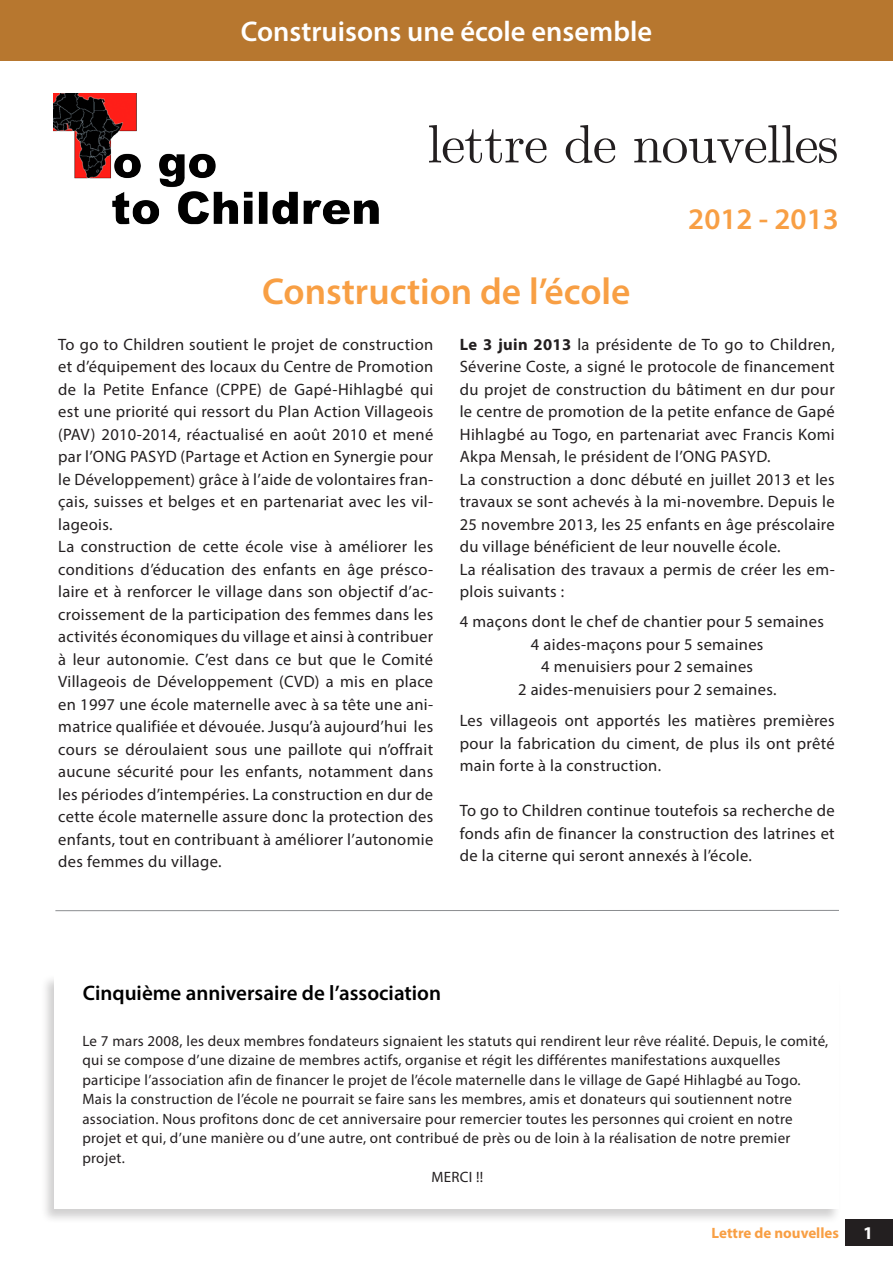
<style>
.page{position:relative;width:893px;height:1263px;background:#fff}
.page>*{position:absolute;margin:0;border:0;box-sizing:border-box;transform-origin:0 0}
.t1{font:54px "Euclid";letter-spacing:-.02em;color:#231f20}
.Head_1{font:600 37.5px "Myriad Pro";color:#f89f44}
.Tagline{font:600 30px "Myriad Pro";color:#f89f44}
.News_title_flash{font:600 28.5px "Myriad Pro";color:#fff}
.Head_2_reverse{font:600 21px "Myriad Pro";color:#000}
.t2{font:700 18px "Myriad Pro";color:#fff}
.Body_lettre_accueil{font:16.5px/22.5px "Myriad Pro";letter-spacing:.02em;color:#231f20;text-align:justify}
.Body_garde{font:15px/19.5px "Myriad Pro";letter-spacing:.02em;color:#231f20}
.t3{font:700 15px "Myriad Pro";color:#f89f44}
.s1{font-weight:700}
</style>
<div class="page">
<div style="left:41px;top:974px;width:800px;height:250px;background:#231f20;opacity:.21"></div>
<div style="left:54px;top:976px;width:785px;height:233px;background:#fff"></div>
<div style="left:0;top:0;width:893px;height:61px;background:#b7772f"></div>
<div style="left:846px;top:1219px;width:47px;height:26px;background:#231f20"></div>
<img style="left:54px;top:94px;width:325px;height:130px">
<hr style="left:55px;top:910px;width:784px;height:1px;background:#8b8d90">
<p class="News_title_flash" style="left:241px;top:13px;width:413px">Construisons une école ensemble</p>
<p class="t1" style="left:427px;top:111px;width:413px">lettre de nouvelles</p>
<p class="Head_1" style="left:262px;top:267px;width:370px">Construction de l’école</p>
<p class="Tagline" style="left:688px;top:199px;width:152px">2012 - 2013</p>
<p class="Body_lettre_accueil" style="left:58px;top:333px;width:376px">To go to Children soutient le projet de construction et d’équipement des locaux du Centre de Promotion de la Petite Enfance (CPPE) de Gapé-Hihlagbé qui est une priorité qui ressort du Plan Action Villageois (PAV) 2010-2014, réactualisé en août 2010 et mené par l’ONG PASYD (Partage et Action en Synergie pour le Développement) grâce à l’aide de volontaires fran&shy;çais, suisses et belges et en partenariat avec les vil&shy;lageois.</p>
<p class="Body_lettre_accueil" style="left:58px;top:535px;width:376px">La construction de cette école vise à améliorer les conditions d’éducation des enfants en âge présco&shy;laire et à renforcer le village dans son objectif d’ac&shy;croissement de la participation des femmes dans les activités économiques du village et ainsi à contribuer à leur autonomie. C’est dans ce but que le Comité Villageois de Développement (CVD) a mis en place en 1997 une école maternelle avec à sa tête une ani&shy;matrice qualifiée et dévouée. Jusqu’à aujourd’hui les cours se déroulaient sous une paillote qui n’offrait aucune sécurité pour les enfants, notamment dans les périodes d’intempéries. La construction en dur de cette école maternelle assure donc la protection des enfants, tout en contribuant à améliorer l’autonomie des femmes du village.</p>
<p class="Body_lettre_accueil" style="left:460px;top:333px;width:377px"><span class="s1">Le 3 juin 2013</span> la présidente de To go to Children, Séverine Coste, a signé le protocole de financement du projet de construction du bâtiment en dur pour le centre de promotion de la petite enfance de Gapé Hihlagbé au Togo, en partenariat avec Francis Komi Akpa Mensah, le président de l’ONG PASYD.</p>
<p class="Body_lettre_accueil" style="left:460px;top:468px;width:377px">La construction a donc débuté en juillet 2013 et les travaux se sont achevés à la mi-novembre. Depuis le 25 novembre 2013, les 25 enfants en âge préscolaire du village bénéficient de leur nouvelle école.</p>
<p class="Body_lettre_accueil" style="left:460px;top:558px;width:376px">La réalisation des travaux a permis de créer les em&shy;plois suivants :</p>
<p class="Body_lettre_accueil" style="left:460px;top:610px;width:366px">4 maçons dont le chef de chantier pour 5 semaines</p>
<p class="Body_lettre_accueil" style="left:531px;top:633px;width:234px">4 aides-maçons pour 5 semaines</p>
<p class="Body_lettre_accueil" style="left:541px;top:655px;width:213px">4 menuisiers pour 2 semaines</p>
<p class="Body_lettre_accueil" style="left:518px;top:678px;width:260px">2 aides-menuisiers pour 2 semaines.</p>
<p class="Body_lettre_accueil" style="left:460px;top:709px;width:376px">Les villageois ont apportés les matières premières pour la fabrication du ciment, de plus ils ont prêté main forte à la construction.</p>
<p class="Body_lettre_accueil" style="left:460px;top:799px;width:376px">To go to Children continue toutefois sa recherche de fonds afin de financer la construction des latrines et de la citerne qui seront annexés à l’école.</p>
<p class="Head_2_reverse" style="left:83px;top:980px;width:360px">Cinquième anniversaire de l’association</p>
<p class="Body_garde" style="left:82px;top:1030px;width:747px">Le 7 mars 2008, les deux membres fondateurs signaient les statuts qui rendirent leur rêve réalité. Depuis, le comité, qui se compose d’une dizaine de membres actifs, organise et régit les différentes manifestations auxquelles participe l’association afin de financer le projet de l’école maternelle dans le village de Gapé Hihlagbé au Togo.</p>
<p class="Body_garde" style="left:82px;top:1089px;width:712px">Mais la construction de l’école ne pourrait se faire sans les membres, amis et donateurs qui soutiennent notre association. Nous profitons donc de cet anniversaire pour remercier toutes les personnes qui croient en notre projet et qui, d’une manière ou d’une autre, ont contribué de près ou de loin à la réalisation de notre premier projet.</p>
<p class="Body_garde" style="left:431px;top:1167px;width:54px">MERCI !!</p>
<p class="t3" style="left:712px;top:1223px;width:129px">Lettre de nouvelles</p>
<p class="t2" style="left:863px;top:1221px;width:11px">1</p>
</div>
